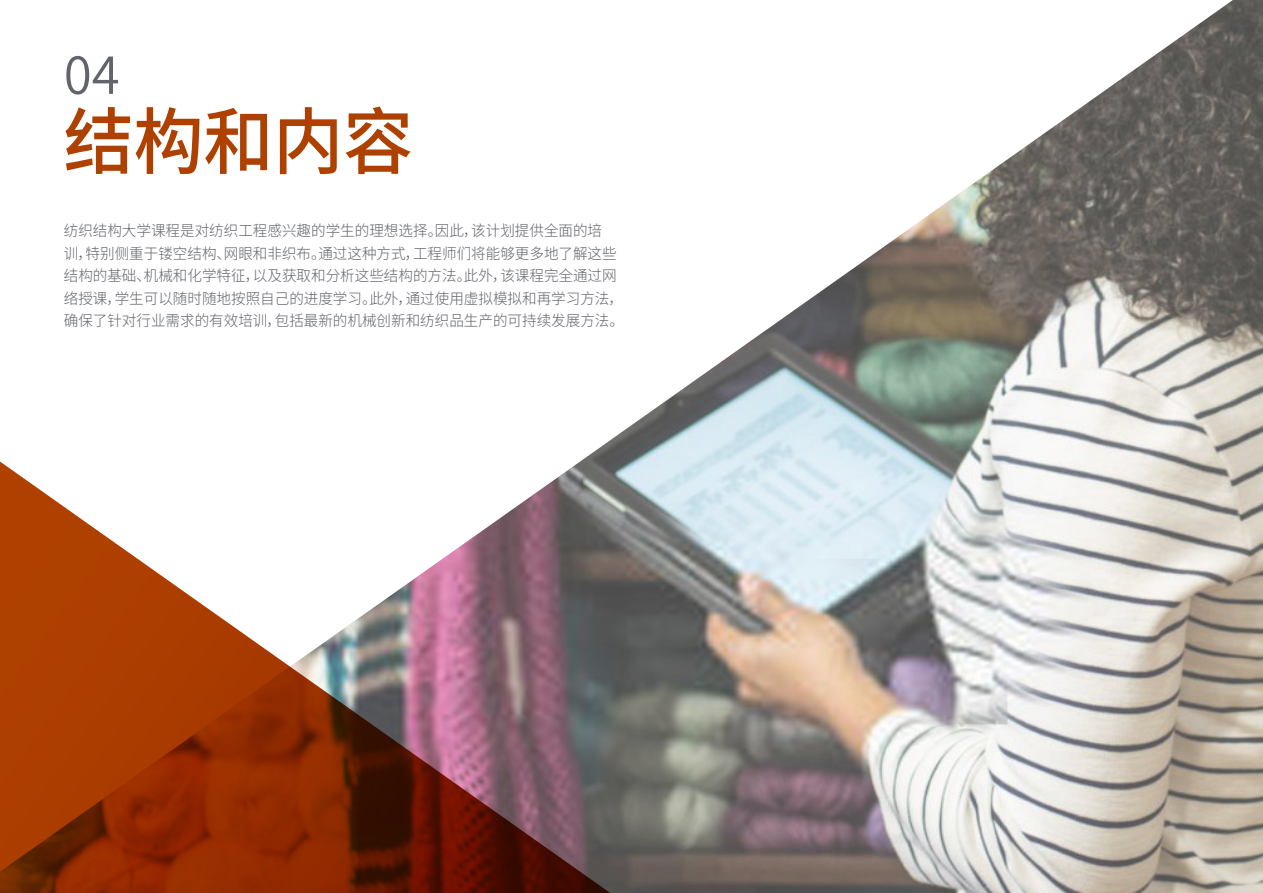
<style>
.page{position:relative;width:1263px;height:893px;background:#fff}
.page>*{position:absolute;margin:0;border:0;box-sizing:border-box;transform-origin:0 0}
.t1{font:500 72px "Source Han Sans CN";color:#ae4000}
.t2{font:52.5px "Source Han Sans CN";color:#61646a}
.t3{font:300 15px/22.5px "Source Han Sans CN";color:#61646a}
</style>
<div class="page">
<img style="left:602px;top:0;width:661px;height:893px">
<svg style="left:0;top:446px;width:640px;height:447px"></svg>
<h2 class="t2" style="left:64px;top:45px;width:57px">04</h2>
<h1 class="t1" style="left:64px;top:101px;width:351px">结构和内容</h1>
<p class="t3" style="left:64px;top:220px;width:562px">纺织结构大学课程是对纺织工程感兴趣的学生的理想选择。因此，该计划提供全面的培<br>训，特别侧重于镂空结构、网眼和非织布。通过这种方式，工程师们将能够更多地了解这些结构的基础、机械和化学特征，以及获取和分析这些结构的方法。此外，该课程完全通过网络授课，学生可以随时随地按照自己的进度学习。此外，通过使用虚拟模拟和再学习方法，确保了针对行业需求的有效培训，包括最新的机械创新和纺织品生产的可持续发展方法。</p>
</div>
